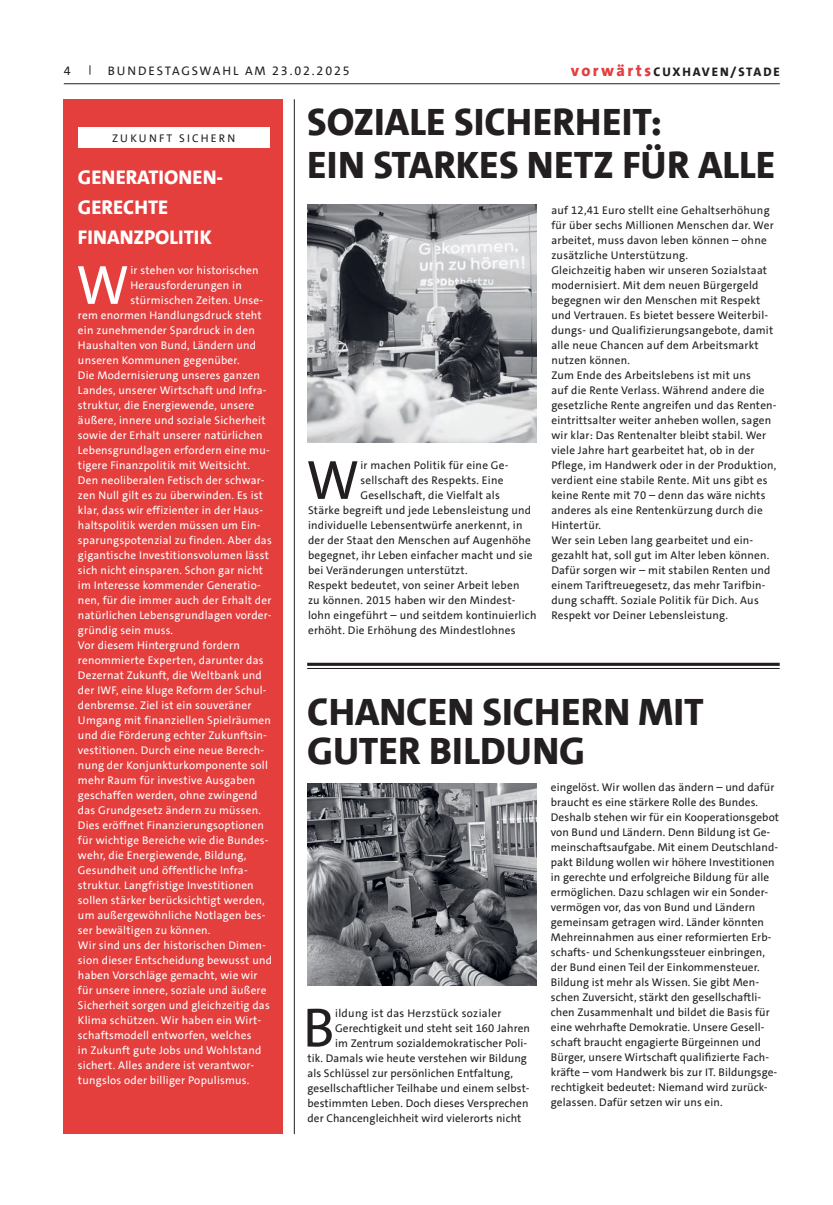
<style>
.page{position:relative;width:833px;height:1205px;background:#fff}
.page>*{position:absolute;margin:0;border:0;box-sizing:border-box;transform-origin:0 0}
.t1{font:55.75px "SPD The Sans";color:#231f20}
.t2{font:55.75px "SPD The Sans";color:#fff}
.t3{font:800 38.75px/38.8px "SPD The Sans Versal";color:#231f20}
.t4{font:800 20px/30px "SPD The Sans Versal";color:#fff}
.t5{font:12.5px "SPD The Sans";letter-spacing:.15em;color:#231f20}
.t6{font:800 12.5px "SPD The Sans";letter-spacing:.15em;color:#231f20}
.t7{font:11.25px/15px "SPD The Sans";letter-spacing:.015em;color:#231f20}
.t8{font:11.25px "SPD The Sans";letter-spacing:.02em;color:#fff}
.t9{font:11.25px "SPD The Sans";letter-spacing:.19em;color:#231f20}
.s1{font-size:16.25px;color:#e43e3d}
</style>
<div class="page">
<img style="left:307px;top:205px;width:229px;height:237px">
<div style="left:64px;top:99px;width:219px;height:1035px;background:#e43e3d"></div>
<hr style="left:307px;top:663px;width:472px;height:3px;background:#231f20">
<hr style="left:307px;top:668px;width:472px;height:1px;background:#231f20">
<div style="left:78px;top:128px;width:191px;height:20px;background:#fff"></div>
<hr style="left:294px;top:99px;width:1px;height:1035px;background:#231f20">
<img style="left:307px;top:783px;width:229px;height:202px">
<hr style="left:64px;top:83px;width:716px;height:1px;background:#231f20">
<p class="t5" style="left:64px;top:62px;width:8px">4</p>
<p class="t5" style="left:108px;top:62px;width:243px">BUNDESTAGSWAHL AM 23.02.2025</p>
<p class="t6" style="left:571px;top:64px;width:210px"><span class="s1">vorwärts</span>CUXHAVEN/STADE</p>
<p class="t9" style="left:112px;top:131px;width:125px">ZUKUNFT SICHERN</p>
<h3 class="t4" style="left:78px;top:162px;width:147px">GENERATIONEN-</h3>
<h3 class="t4" style="left:78px;top:192px;width:135px">GERECHTE<br>FINANZPOLITIK</h3>
<h1 class="t2" style="left:76px;top:249px;width:55px">W</h1>
<p class="t8" style="left:130px;top:263px;width:130px">ir stehen vor historischen</p>
<p class="t8" style="left:130px;top:278px;width:113px">Herausforderungen in</p>
<p class="t8" style="left:130px;top:293px;width:134px">stürmischen Zeiten. Unse-</p>
<p class="t8" style="left:78px;top:308px;width:185px">rem enormen Handlungsdruck steht</p>
<p class="t8" style="left:78px;top:323px;width:178px">ein zunehmender Spardruck in den</p>
<p class="t8" style="left:78px;top:338px;width:180px">Haushalten von Bund, Ländern und</p>
<p class="t8" style="left:78px;top:353px;width:163px">unseren Kommunen gegenüber.</p>
<p class="t8" style="left:78px;top:368px;width:183px">Die Modernisierung unseres ganzen</p>
<p class="t8" style="left:78px;top:383px;width:190px">Landes, unserer Wirtschaft und Infra-</p>
<p class="t8" style="left:78px;top:398px;width:178px">struktur, die Energiewende, unsere</p>
<p class="t8" style="left:78px;top:413px;width:189px">äußere, innere und soziale Sicherheit</p>
<p class="t8" style="left:78px;top:428px;width:186px">sowie der Erhalt unserer natürlichen</p>
<p class="t8" style="left:78px;top:443px;width:193px">Lebensgrundlagen erfordern eine mu-</p>
<p class="t8" style="left:78px;top:458px;width:174px">tigere Finanzpolitik mit Weitsicht.</p>
<p class="t8" style="left:78px;top:473px;width:188px">Den neoliberalen Fetisch der schwar-</p>
<p class="t8" style="left:78px;top:488px;width:186px">zen Null gilt es zu überwinden. Es ist</p>
<p class="t8" style="left:78px;top:503px;width:187px">klar, dass wir effizienter in der Haus-</p>
<p class="t8" style="left:78px;top:518px;width:184px">haltspolitik werden müssen um Ein-</p>
<p class="t8" style="left:78px;top:533px;width:195px">sparungspotenzial zu finden. Aber das</p>
<p class="t8" style="left:78px;top:548px;width:192px">gigantische Investitionsvolumen lässt</p>
<p class="t8" style="left:78px;top:563px;width:187px">sich nicht einsparen. Schon gar nicht</p>
<p class="t8" style="left:78px;top:578px;width:184px">im Interesse kommender Generatio-</p>
<p class="t8" style="left:78px;top:593px;width:195px">nen, für die immer auch der Erhalt der</p>
<p class="t8" style="left:78px;top:608px;width:195px">natürlichen Lebensgrundlagen vorder-</p>
<p class="t8" style="left:78px;top:623px;width:97px">gründig sein muss.</p>
<p class="t8" style="left:78px;top:638px;width:163px">Vor diesem Hintergrund fordern</p>
<p class="t8" style="left:78px;top:653px;width:187px">renommierte Experten, darunter das</p>
<p class="t8" style="left:78px;top:668px;width:185px">Dezernat Zukunft, die Weltbank und</p>
<p class="t8" style="left:78px;top:683px;width:190px">der IWF, eine kluge Reform der Schul-</p>
<p class="t8" style="left:78px;top:698px;width:175px">denbremse. Ziel ist ein souveräner</p>
<p class="t8" style="left:78px;top:713px;width:195px">Umgang mit finanziellen Spielräumen</p>
<p class="t8" style="left:78px;top:728px;width:190px">und die Förderung echter Zukunftsin-</p>
<p class="t8" style="left:78px;top:743px;width:188px">vestitionen. Durch eine neue Berech-</p>
<p class="t8" style="left:78px;top:758px;width:191px">nung der Konjunkturkomponente soll</p>
<p class="t8" style="left:78px;top:773px;width:179px">mehr Raum für investive Ausgaben</p>
<p class="t8" style="left:78px;top:788px;width:181px">geschaffen werden, ohne zwingend</p>
<p class="t8" style="left:78px;top:803px;width:185px">das Grundgesetz ändern zu müssen.</p>
<p class="t8" style="left:78px;top:818px;width:187px">Dies eröffnet Finanzierungsoptionen</p>
<p class="t8" style="left:78px;top:833px;width:192px">für wichtige Bereiche wie die Bundes-</p>
<p class="t8" style="left:78px;top:848px;width:170px">wehr, die Energiewende, Bildung,</p>
<p class="t8" style="left:78px;top:863px;width:171px">Gesundheit und öffentliche Infra-</p>
<p class="t8" style="left:78px;top:878px;width:177px">struktur. Langfristige Investitionen</p>
<p class="t8" style="left:78px;top:893px;width:188px">sollen stärker berücksichtigt werden,</p>
<p class="t8" style="left:78px;top:908px;width:189px">um außergewöhnliche Notlagen bes-</p>
<p class="t8" style="left:78px;top:923px;width:134px">ser bewältigen zu können.</p>
<p class="t8" style="left:78px;top:938px;width:189px">Wir sind uns der historischen Dimen-</p>
<p class="t8" style="left:78px;top:953px;width:195px">sion dieser Entscheidung bewusst und</p>
<p class="t8" style="left:78px;top:968px;width:181px">haben Vorschläge gemacht, wie wir</p>
<p class="t8" style="left:78px;top:983px;width:190px">für unsere innere, soziale und äußere</p>
<p class="t8" style="left:78px;top:998px;width:193px">Sicherheit sorgen und gleichzeitig das</p>
<p class="t8" style="left:78px;top:1013px;width:185px">Klima schützen. Wir haben ein Wirt-</p>
<p class="t8" style="left:78px;top:1028px;width:175px">schaftsmodell entworfen, welches</p>
<p class="t8" style="left:78px;top:1043px;width:185px">in Zukunft gute Jobs und Wohlstand</p>
<p class="t8" style="left:78px;top:1058px;width:178px">sichert. Alles andere ist verantwor-</p>
<p class="t8" style="left:78px;top:1073px;width:173px">tungslos oder billiger Populismus.</p>
<h2 class="t3" style="left:307px;top:103px;width:356px">SOZIALE SICHERHEIT:</h2>
<h2 class="t3" style="left:307px;top:145px;width:470px">EIN STARKES NETZ FÜR ALLE</h2>
<h1 class="t1" style="left:306px;top:444px;width:55px">W</h1>
<p class="t7" style="left:360px;top:458px;width:149px">ir machen Politik für eine Ge-</p>
<p class="t7" style="left:360px;top:473px;width:144px">sellschaft des Respekts. Eine</p>
<p class="t7" style="left:360px;top:488px;width:141px">Gesellschaft, die Vielfalt als</p>
<p class="t7" style="left:308px;top:503px;width:224px">Stärke begreift und jede Lebensleistung und</p>
<p class="t7" style="left:308px;top:518px;width:216px">individuelle Lebensentwürfe anerkennt, in</p>
<p class="t7" style="left:308px;top:533px;width:224px">der der Staat den Menschen auf Augenhöhe</p>
<p class="t7" style="left:308px;top:548px;width:226px">begegnet, ihr Leben einfacher macht und sie</p>
<p class="t7" style="left:308px;top:563px;width:161px">bei Veränderungen unterstützt.</p>
<p class="t7" style="left:308px;top:578px;width:213px">Respekt bedeutet, von seiner Arbeit leben</p>
<p class="t7" style="left:308px;top:593px;width:209px">zu können. 2015 haben wir den Mindest-</p>
<p class="t7" style="left:308px;top:608px;width:230px">lohn eingeführt – und seitdem kontinuierlich</p>
<p class="t7" style="left:308px;top:623px;width:209px">erhöht. Die Erhöhung des Mindestlohnes</p>
<p class="t7" style="left:551px;top:203px;width:227px">auf 12,41 Euro stellt eine Gehaltserhöhung für über sechs Millionen Menschen dar. Wer arbeitet, muss davon leben können – ohne zusätzliche Unterstützung.<br>Gleichzeitig haben wir unseren Sozialstaat modernisiert. Mit dem neuen Bürgergeld begegnen wir den Menschen mit Respekt und Vertrauen. Es bietet bessere Weiterbil&shy;dungs- und Qualifizierungsangebote, damit alle neue Chancen auf dem Arbeitsmarkt nutzen können.<br>Zum Ende des Arbeitslebens ist mit uns<br>auf die Rente Verlass. Während andere die gesetzliche Rente angreifen und das Renten&shy;eintrittsalter weiter anheben wollen, sagen wir klar: Das Rentenalter bleibt stabil. Wer viele Jahre hart gearbeitet hat, ob in der Pflege, im Handwerk oder in der Produktion, verdient eine stabile Rente. Mit uns gibt es keine Rente mit 70 – denn das wäre nichts anderes als eine Rentenkürzung durch die Hintertür.<br>Wer sein Leben lang gearbeitet und ein&shy;gezahlt hat, soll gut im Alter leben können.<br>Dafür sorgen wir – mit stabilen Renten und einem Tariftreuegesetz, das mehr Tarifbin&shy;dung schafft. Soziale Politik für Dich. Aus Respekt vor Deiner Lebensleistung.</p>
<h2 class="t3" style="left:307px;top:693px;width:398px">CHANCEN SICHERN MIT<br>GUTER BILDUNG</h2>
<h1 class="t1" style="left:303px;top:992px;width:33px">B</h1>
<p class="t7" style="left:335px;top:1005px;width:168px">ildung ist das Herzstück sozialer</p>
<p class="t7" style="left:335px;top:1020px;width:196px">Gerechtigkeit und steht seit 160 Jahren</p>
<p class="t7" style="left:335px;top:1035px;width:194px">im Zentrum sozialdemokratischer Poli-</p>
<p class="t7" style="left:307px;top:1050px;width:221px">tik. Damals wie heute verstehen wir Bildung</p>
<p class="t7" style="left:307px;top:1065px;width:207px">als Schlüssel zur persönlichen Entfaltung,</p>
<p class="t7" style="left:307px;top:1080px;width:223px">gesellschaftlicher Teilhabe und einem selbst-</p>
<p class="t7" style="left:307px;top:1095px;width:222px">bestimmten Leben. Doch dieses Versprechen</p>
<p class="t7" style="left:307px;top:1110px;width:215px">der Chancengleichheit wird vielerorts nicht</p>
<p class="t7" style="left:551px;top:780px;width:230px">eingelöst. Wir wollen das ändern – und dafür braucht es eine stärkere Rolle des Bundes.<br>Deshalb stehen wir für ein Kooperationsgebot von Bund und Ländern. Denn Bildung ist Ge&shy;meinschaftsaufgabe. Mit einem Deutschland&shy;pakt Bildung wollen wir höhere Investitionen in gerechte und erfolgreiche Bildung für alle ermöglichen. Dazu schlagen wir ein Sonder&shy;vermögen vor, das von Bund und Ländern gemeinsam getragen wird. Länder könnten Mehreinnahmen aus einer reformierten Erb&shy;schafts- und Schenkungssteuer einbringen, der Bund einen Teil der Einkommensteuer.<br>Bildung ist mehr als Wissen. Sie gibt Men&shy;schen Zuversicht, stärkt den gesellschaftli&shy;chen Zusammenhalt und bildet die Basis für eine wehrhafte Demokratie. Unsere Gesell&shy;schaft braucht engagierte Bürgeinnen und Bürger, unsere Wirtschaft qualifizierte Fach&shy;kräfte – vom Handwerk bis zur IT. Bildungsge&shy;rechtigkeit bedeutet: Niemand wird zurück&shy;gelassen. Dafür setzen wir uns ein.</p>
</div>
